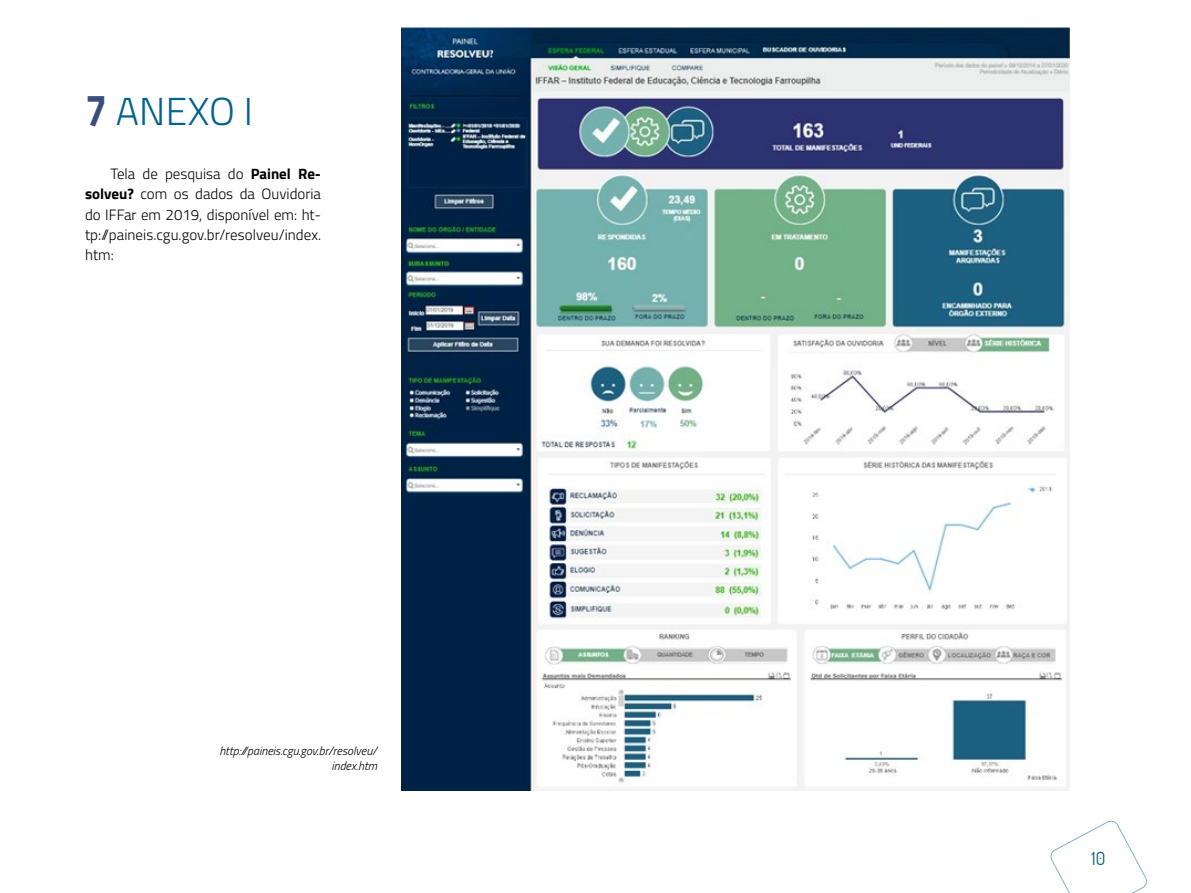
<style>
.page{position:relative;width:1191px;height:893px;background:#fff}
.page>*{position:absolute;margin:0;border:0;box-sizing:border-box;transform-origin:0 0}
.t1{font:300 39px "Titillium Web";letter-spacing:.01em;color:#00638d}
.t2{font:18px "Dosis";color:#00638d}
.t3{font:300 15px/20.2px "Titillium Web";color:#000;text-align:justify}
.t4{font:italic 300 12px/15px "Titillium Web";color:#000;text-align:right}
.s1{font-weight:700;font-size:45.3px;color:#3a4e7e}
.s2{font-weight:700}
</style>
<div class="page">
<svg style="left:1050px;top:820px;width:97px;height:73px"></svg>
<img style="left:401px;top:27px;width:668px;height:763px">
<h1 class="t1" style="left:85px;top:83px;width:169px"><span class="s1">7</span> ANEXO I</h1>
<p class="t3" style="left:85px;top:163px;width:238px;text-indent:26px">Tela de pesquisa do <span class="s2">Painel Re&shy;solveu?</span> com os dados da Ouvidoria do IFFar em 2019, disponível em: ht&shy;tp://paineis.cgu.gov.br/resolveu/index. htm:</p>
<p class="t4" style="left:219px;top:742px;width:159px">http://paineis.cgu.gov.br/resolveu/ index.htm</p>
<p class="t2" style="left:1091px;top:846px;width:15px">10</p>
</div>
